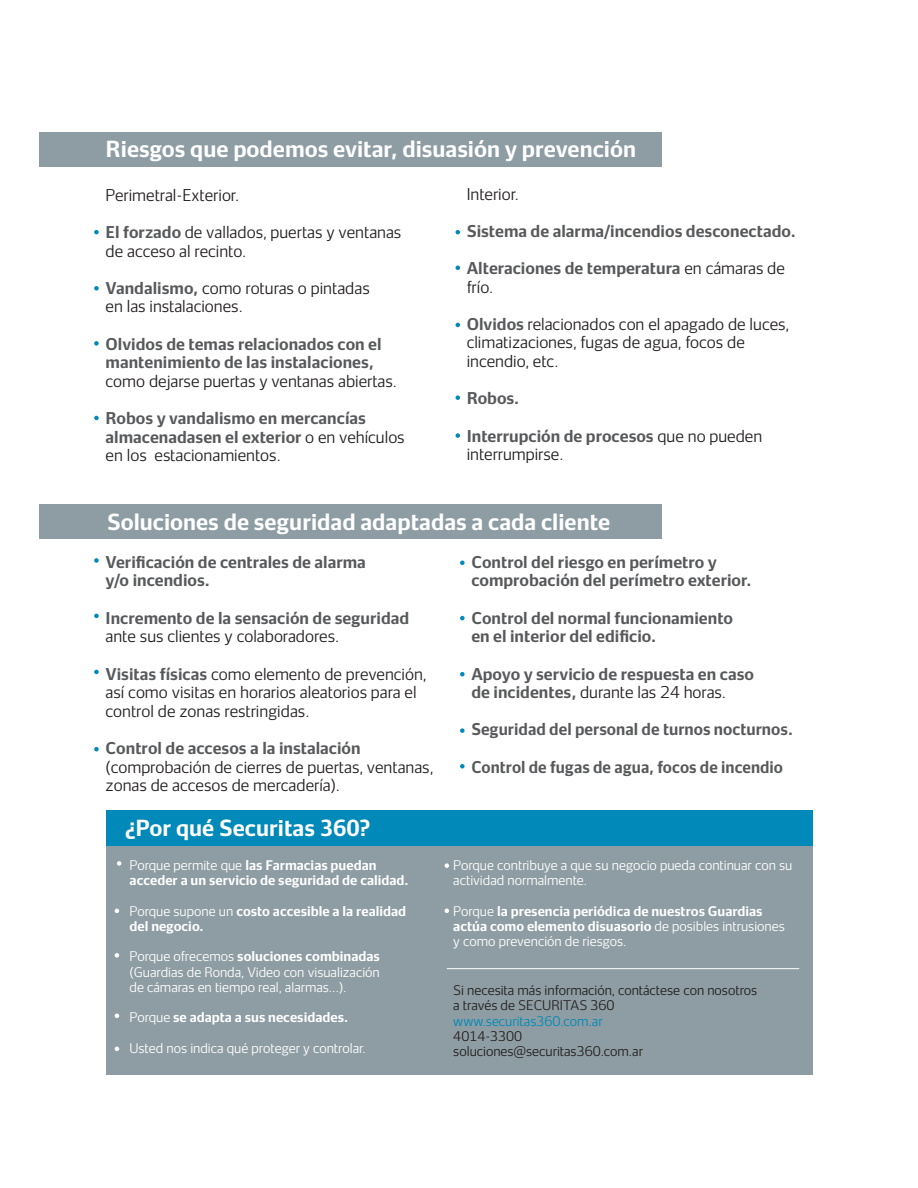
<style>
.page{position:relative;width:918px;height:1188px;background:#fff}
.page>*{position:absolute;margin:0;border:0;box-sizing:border-box;transform-origin:0 0}
.t1{font:700 21.15px "Securitas Sans";color:#fff}
.t2{font:700 15.45px/18.6px "Securitas Sans";color:#58595b}
.t3{font:300 15.45px/18.6px "Securitas Sans";color:#231f20}
.t4{font:700 15.45px "Securitas Sans";color:#58595b;scale:.96 1}
.t5{font:700 12.75px/15.3px "Securitas Sans";color:#fff}
.t6{font:300 12.75px/15.3px "Securitas Sans";color:#fff;text-align:justify}
.t7{font:300 12.75px/15.3px "Securitas Sans";color:#231f20}
.t8{font:300 12.75px "Securitas Sans";color:#0089b9}
.s1{font-weight:700;color:#58595b}
.s2{font-weight:300;color:#231f20}
.s3{font-weight:300}
.s4{font-weight:700}
</style>
<div class="page">
<div style="left:39px;top:132px;width:623px;height:35px;background:#8e9da3"></div>
<div style="left:106px;top:810px;width:707px;height:265px;background:#8e9da3"></div>
<div style="left:106px;top:810px;width:707px;height:36px;background:#0089b9"></div>
<div style="left:39px;top:504px;width:623px;height:35px;background:#8e9da3"></div>
<svg style="left:94px;top:230px;width:5px;height:4px"></svg>
<svg style="left:94px;top:286px;width:5px;height:5px"></svg>
<svg style="left:94px;top:341px;width:5px;height:5px"></svg>
<svg style="left:94px;top:416px;width:5px;height:4px"></svg>
<svg style="left:94px;top:558px;width:5px;height:5px"></svg>
<svg style="left:94px;top:614px;width:5px;height:4px"></svg>
<svg style="left:94px;top:670px;width:5px;height:4px"></svg>
<svg style="left:94px;top:747px;width:5px;height:4px"></svg>
<svg style="left:456px;top:230px;width:4px;height:4px"></svg>
<svg style="left:456px;top:265px;width:4px;height:5px"></svg>
<svg style="left:456px;top:323px;width:4px;height:4px"></svg>
<svg style="left:456px;top:395px;width:4px;height:5px"></svg>
<svg style="left:456px;top:433px;width:4px;height:5px"></svg>
<svg style="left:117px;top:861px;width:4px;height:5px"></svg>
<svg style="left:445px;top:863px;width:4px;height:5px"></svg>
<svg style="left:445px;top:909px;width:4px;height:4px"></svg>
<svg style="left:115px;top:909px;width:4px;height:4px"></svg>
<svg style="left:115px;top:953px;width:4px;height:5px"></svg>
<svg style="left:115px;top:1014px;width:4px;height:4px"></svg>
<svg style="left:115px;top:1047px;width:4px;height:4px"></svg>
<svg style="left:460px;top:764px;width:5px;height:5px"></svg>
<svg style="left:460px;top:728px;width:5px;height:5px"></svg>
<svg style="left:460px;top:672px;width:5px;height:4px"></svg>
<svg style="left:460px;top:616px;width:5px;height:4px"></svg>
<svg style="left:460px;top:561px;width:5px;height:4px"></svg>
<hr style="left:447px;top:968px;width:352px;height:1px;background:#fff">
<h1 class="t1" style="left:106px;top:141px;width:532px">Riesgos que podemos evitar, disuasión y prevención</h1>
<p class="t3" style="left:106px;top:187px;width:135px">Perimetral-Exterior.</p>
<p class="t3" style="left:106px;top:224px;width:297px"><span class="s1">El forzado</span> de vallados, puertas y ventanas de acceso al recinto.</p>
<p class="t3" style="left:106px;top:280px;width:266px"><span class="s1">Vandalismo,</span> como roturas o pintadas en las instalaciones.</p>
<p class="t2" style="left:106px;top:336px;width:278px">Olvidos de temas relacionados con el mantenimiento de las instalaciones,</p>
<p class="t3" style="left:106px;top:373px;width:293px">como dejarse puertas y ventanas abiertas.</p>
<p class="t2" style="left:106px;top:410px;width:301px">Robos y vandalismo en mercancías almacenadasen el exterior <span class="s2">o en vehículos en los estacionamientos.</span></p>
<p class="t3" style="left:467px;top:186px;width:54px">Interior.</p>
<p class="t2" style="left:467px;top:223px;width:331px">Sistema de alarma/incendios desconectado.</p>
<p class="t2" style="left:467px;top:260px;width:320px">Alteraciones de temperatura <span class="s2">en cámaras de frío.</span></p>
<p class="t3" style="left:467px;top:316px;width:324px"><span class="s1">Olvidos</span> relacionados con el apagado de luces, climatizaciones, fugas de agua, focos de incendio, etc.</p>
<p class="t2" style="left:467px;top:390px;width:54px">Robos.</p>
<p class="t3" style="left:467px;top:428px;width:297px"><span class="s1">Interrupción de procesos</span> que no pueden interrumpirse.</p>
<h1 class="t1" style="left:107px;top:513px;width:505px">Soluciones de seguridad adaptadas a cada cliente</h1>
<p class="t2" style="left:106px;top:554px;width:262px">Verificación de centrales de alarma y/o incendios.</p>
<p class="t2" style="left:106px;top:610px;width:305px">Incremento de la sensación de seguridad</p>
<p class="t3" style="left:106px;top:628px;width:235px">ante sus clientes y colaboradores.</p>
<p class="t3" style="left:106px;top:666px;width:322px"><span class="s1">Visitas físicas</span> como elemento de prevención, así como visitas en horarios aleatorios para el control de zonas restringidas.</p>
<p class="t2" style="left:106px;top:740px;width:257px">Control de accesos a la instalación</p>
<p class="t3" style="left:106px;top:759px;width:329px">(comprobación de cierres de puertas, ventanas, zonas de accesos de mercadería).</p>
<h1 class="t1" style="left:125px;top:820px;width:246px">¿Por qué Securitas 360?</h1>
<p class="t5" style="left:130px;top:858px;width:281px"><span class="s3">Porque permite que</span> las Farmacias puedan acceder a un servicio de seguridad de calidad.</p>
<p class="t5" style="left:130px;top:904px;width:278px"><span class="s3">Porque supone un</span> costo accesible a la realidad del negocio.</p>
<p class="t6" style="left:130px;top:950px;width:252px">Porque ofrecemos <span class="s4">soluciones combinadas </span>(Guardias de Ronda, Video con visualización de cámaras en tiempo real, alarmas...).</p>
<p class="t5" style="left:130px;top:1011px;width:220px"><span class="s3">Porque</span> se adapta a sus necesidades.</p>
<p class="t6" style="left:130px;top:1041px;width:238px">Usted nos indica qué proteger y controlar.</p>
<p class="t2" style="left:471px;top:554px;width:282px">Control del riesgo en perímetro y comprobación del perímetro exterior.</p>
<p class="t2" style="left:471px;top:610px;width:263px">Control del normal funcionamiento en el interior del edificio.</p>
<p class="t2" style="left:471px;top:665px;width:284px">Apoyo y servicio de respuesta en caso de incidentes, <span class="s2">durante las 24 horas.</span></p>
<p class="t2" style="left:471px;top:721px;width:323px">Seguridad del personal de turnos nocturnos.</p>
<p class="t4" style="left:471px;top:761px;width:326px">Control de fugas de agua, focos de incendio</p>
<p class="t6" style="left:453px;top:858px;width:341px">Porque contribuye a que su negocio pueda continuar con su actividad normalmente.</p>
<p class="t5" style="left:453px;top:904px;width:333px"><span class="s3">Porque</span> la presencia periódica de nuestros Guardias actúa como elemento disuasorio <span class="s3">de posibles intrusiones y como prevención de riesgos.</span></p>
<p class="t7" style="left:453px;top:984px;width:306px">Si necesita más información, contáctese con nosotros a través de SECURITAS 360</p>
<p class="t8" style="left:453px;top:1016px;width:151px">www.securitas360.com.ar</p>
<p class="t7" style="left:453px;top:1029px;width:191px">4014-3300 soluciones@securitas360.com.ar</p>
</div>
